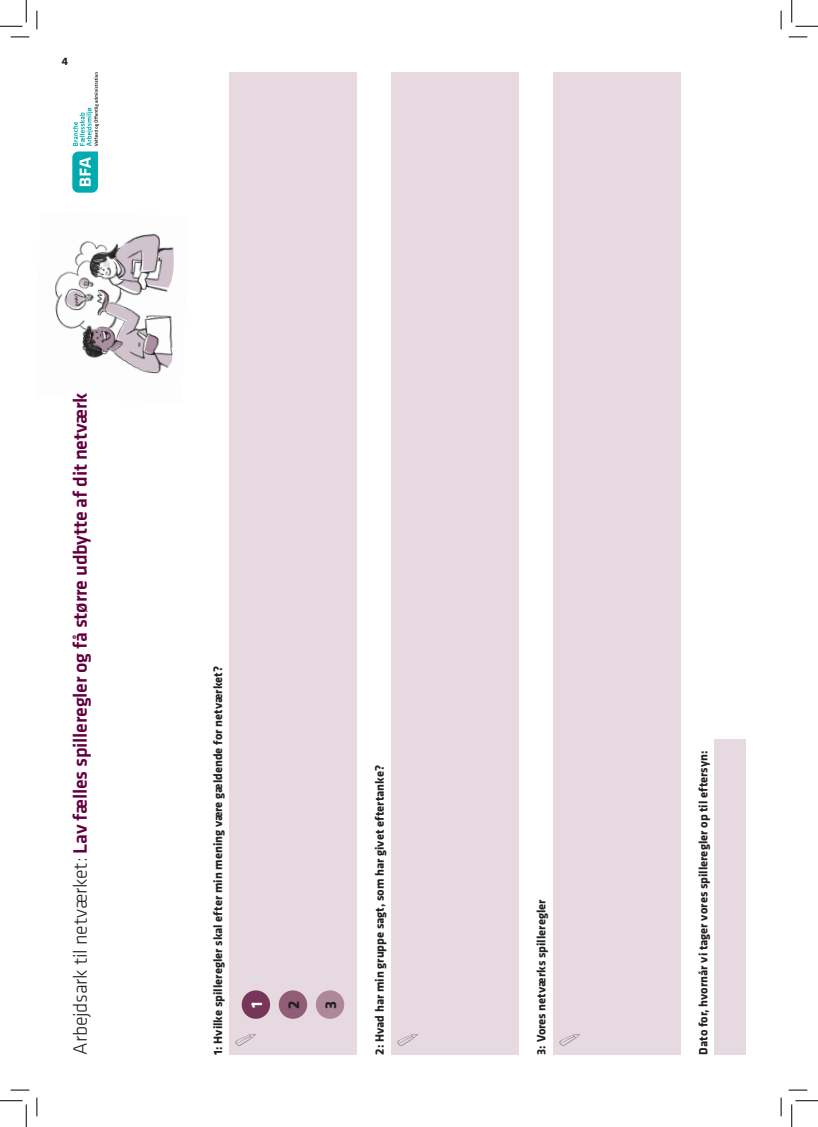
<style>
.page{position:relative;width:818px;height:1127px;background:#fff}
.page>*{position:absolute;margin:0;border:0;box-sizing:border-box;transform-origin:0 0}
.t1{font:500 20px "Klavika";letter-spacing:-.01em;color:#610040}
.t2{font:700 16.25px "Klavika";color:#231f20}
.t3{font:700 16.25px "Klavika";color:#fff}
.t4{font:700 12.5px "Klavika";color:#231f20}
.t5{font:700 11.25px "Klavika Basic";color:#231f20}
.s1{font-weight:300;color:#231f20}
</style>
<div class="page">
<img style="left:55px;top:233px;width:119px;height:141px">
<svg style="left:72px;top:72px;width:27px;height:121px"></svg>
<div style="left:229px;top:72px;width:128px;height:982px;background:#e6d9df"></div>
<img style="left:235px;top:1034px;width:21px;height:12px">
<div style="left:391px;top:72px;width:127px;height:982px;background:#e6d9df"></div>
<img style="left:397px;top:1034px;width:21px;height:12px">
<div style="left:553px;top:72px;width:127px;height:982px;background:#e6d9df"></div>
<img style="left:559px;top:1034px;width:21px;height:12px">
<div style="left:714px;top:739px;width:32px;height:315px;background:#e6d9df"></div>
<div style="left:242px;top:990px;width:28px;height:28px;background:#783559;border-radius:50%"></div>
<div style="left:279px;top:990px;width:28px;height:28px;background:#915c76;border-radius:50%"></div>
<div style="left:316px;top:990px;width:28px;height:28px;background:#ae8799;border-radius:50%"></div>
<svg style="left:11px;top:36px;width:18px;height:2px"></svg>
<svg style="left:788px;top:36px;width:19px;height:2px"></svg>
<svg style="left:11px;top:1089px;width:18px;height:1px"></svg>
<svg style="left:788px;top:1089px;width:19px;height:1px"></svg>
<svg style="left:36px;top:11px;width:2px;height:18px"></svg>
<svg style="left:36px;top:1097px;width:2px;height:18px"></svg>
<svg style="left:780px;top:11px;width:2px;height:18px"></svg>
<svg style="left:780px;top:1097px;width:2px;height:18px"></svg>
<svg style="left:0;top:0;width:27px;height:27px"></svg>
<svg style="left:0;top:1100px;width:27px;height:26px"></svg>
<svg style="left:791px;top:0;width:27px;height:27px"></svg>
<svg style="left:791px;top:1100px;width:27px;height:26px"></svg>
<p class="t5" style="left:62px;top:53px;width:8px">4</p>
<h1 class="t1" style="left:67px;top:1054px;width:663px;rotate:-90deg"><span class="s1">Arbejdsark til netværket:</span> Lav fælles spilleregler og få større udbytte af dit netværk</h1>
<p class="t4" style="left:209px;top:1054px;width:390px;rotate:-90deg">1: Hvilke spilleregler skal efter min mening være gældende for netværket?</p>
<h2 class="t3" style="left:245px;top:1007px;width:8px;rotate:-90deg">1</h2>
<h2 class="t2" style="left:282px;top:1008px;width:10px;rotate:-90deg">2</h2>
<h2 class="t2" style="left:319px;top:1008px;width:9px;rotate:-90deg">3</h2>
<p class="t4" style="left:371px;top:1054px;width:291px;rotate:-90deg">2: Hvad har min gruppe sagt, som har givet eftertanke?</p>
<p class="t4" style="left:532px;top:1054px;width:156px;rotate:-90deg">3: Vores netværks spilleregler</p>
<p class="t4" style="left:694px;top:1054px;width:305px;rotate:-90deg">Dato for, hvornår vi tager vores spilleregler op til eftersyn:</p>
</div>
